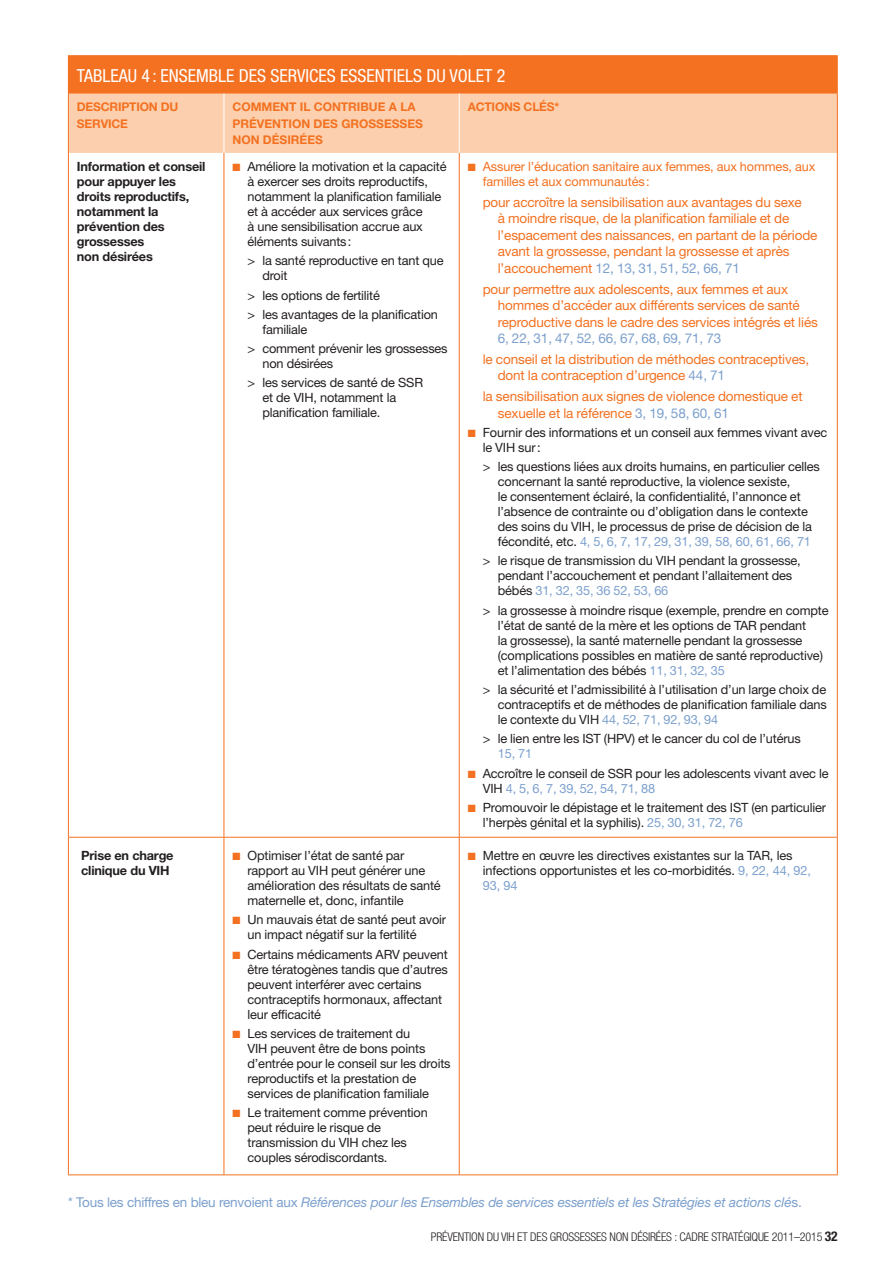
<style>
.page{position:relative;width:893px;height:1263px;background:#fff}
.page>*{position:absolute;margin:0;border:0;box-sizing:border-box;transform-origin:0 0}
.t1{font:condensed 18px "Helvetica Neue";color:#fff}
.t2{font:13.5px/16.5px "Helvetica Neue";letter-spacing:-.01em;color:#f37121}
.t3{font:italic 13.5px "Helvetica Neue";letter-spacing:-.015em;color:#7ca0cd}
.t4{font:13.5px "Helvetica Neue";letter-spacing:-.01em;color:#7ca0cd}
.t5{font:12.75px/15px "Helvetica Neue";letter-spacing:-.01em;color:#231f20}
.t6{font:700 12.75px/15px "Helvetica Neue";letter-spacing:-.015em;color:#231f20}
.t7{font:12.75px/15px "Helvetica Neue";letter-spacing:-.01em;color:#f37121}
.t8{font:12.75px "Helvetica Neue";color:#7ca0cd}
.t9{font:700 12px/16.5px "Helvetica Neue";color:#f37121}
.t10{font:300 condensed 12px "Helvetica Neue";letter-spacing:-.015em;color:#231f20}
.s1{color:#f37121}
.s2{color:#7ca0cd}
.s3{font-style:normal}
.s4{font-weight:700;font-size:13.5px}
</style>
<div class="page">
<div style="left:68px;top:56px;width:769px;height:38px;background:#f37121"></div>
<div style="left:69px;top:94px;width:768px;height:59px;background:#fcd0ae"></div>
<hr style="left:837px;top:56px;width:1px;height:38px;background:#f37121">
<hr style="left:68px;top:55px;width:156px;height:1px;background:#f37121">
<hr style="left:224px;top:55px;width:235px;height:1px;background:#f37121">
<hr style="left:459px;top:55px;width:379px;height:1px;background:#f37121">
<hr style="left:68px;top:94px;width:1px;height:59px;background:#f37121">
<hr style="left:224px;top:94px;width:1px;height:59px;background:#fff">
<hr style="left:459px;top:94px;width:1px;height:59px;background:#fff">
<hr style="left:837px;top:94px;width:1px;height:59px;background:#f37121">
<hr style="left:68px;top:153px;width:1px;height:684px;background:#f37121">
<hr style="left:224px;top:153px;width:1px;height:684px;background:#f37121">
<hr style="left:459px;top:153px;width:1px;height:684px;background:#f37121">
<hr style="left:837px;top:153px;width:1px;height:684px;background:#f37121">
<hr style="left:68px;top:838px;width:1px;height:336px;background:#f37121">
<hr style="left:68px;top:837px;width:156px;height:1px;background:#f37121">
<hr style="left:224px;top:838px;width:1px;height:336px;background:#f37121">
<hr style="left:224px;top:837px;width:235px;height:1px;background:#f37121">
<hr style="left:459px;top:838px;width:1px;height:336px;background:#f37121">
<hr style="left:837px;top:838px;width:1px;height:336px;background:#f37121">
<hr style="left:459px;top:837px;width:379px;height:1px;background:#f37121">
<hr style="left:68px;top:1174px;width:156px;height:1px;background:#f37121">
<hr style="left:224px;top:1174px;width:235px;height:1px;background:#f37121">
<hr style="left:459px;top:1174px;width:379px;height:1px;background:#f37121">
<h1 class="t1" style="left:77px;top:65px;width:430px">TABLEAU 4 : ENSEMBLE DES SERVICES ESSENTIELS DU VOLET 2</h1>
<p class="t9" style="left:77px;top:99px;width:103px">DESCRIPTION DU<br>SERVICE</p>
<p class="t9" style="left:232px;top:99px;width:192px">COMMENT IL CONTRIBUE A LA<br>PRÉVENTION DES GROSSESSES<br>NON DÉSIRÉES</p>
<p class="t9" style="left:468px;top:99px;width:93px">ACTIONS CLÉS*</p>
<p class="t6" style="left:77px;top:159px;width:130px">Information et conseil pour appuyer les droits reproductifs, notamment la prévention des grossesses<br>non désirées</p>
<p class="t5" style="left:247px;top:159px;width:201px;text-indent:-15px"><span class="s1">■</span> Améliore la motivation et la capacité à exercer ses droits reproductifs, notamment la planification familiale et à accéder aux services grâce<br>à une sensibilisation accrue aux éléments suivants:</p>
<p class="t7" style="left:483px;top:159px;width:334px;text-indent:-15px">■ Assurer l’éducation sanitaire aux femmes, aux hommes, aux familles et aux communautés:</p>
<p class="t2" style="left:498px;top:194px;width:321px;text-indent:-15px">pour accroître la sensibilisation aux avantages du sexe<br>à moindre risque, de la planification familiale et de l’espacement des naissances, en partant de la période avant la grossesse, pendant la grossesse et après l’accouchement <span class="s2">12, 13, 31, 51, 52, 66, 71</span></p>
<p class="t2" style="left:498px;top:280px;width:322px;text-indent:-15px">pour permettre aux adolescents, aux femmes et aux hommes d’accéder aux différents services de santé reproductive dans le cadre des services intégrés et liés</p>
<p class="t4" style="left:498px;top:330px;width:225px">6, 22, 31, 47, 52, 66, 67, 68, 69, 71, 73</p>
<p class="t2" style="left:498px;top:351px;width:313px;text-indent:-15px">le conseil et la distribution de méthodes contraceptives, dont la contraception d’urgence <span class="s2">44, 71</span></p>
<p class="t2" style="left:498px;top:388px;width:306px;text-indent:-15px">la sensibilisation aux signes de violence domestique et sexuelle et la référence <span class="s2">3, 19, 58, 60, 61</span></p>
<p class="t5" style="left:483px;top:425px;width:346px;text-indent:-15px"><span class="s1">■</span> Fournir des informations et un conseil aux femmes vivant avec le VIH sur:</p>
<p class="t5" style="left:498px;top:459px;width:324px;text-indent:-15px">&gt; les questions liées aux droits humains, en particulier celles concernant la santé reproductive, la violence sexiste,<br>le consentement éclairé, la confidentialité, l’annonce et l’absence de contrainte ou d’obligation dans le contexte des soins du VIH, le processus de prise de décision de la fécondité, etc. <span class="s2">4, 5, 6, 7, 17, 29, 31, 39, 58, 60, 61, 66, 71</span></p>
<p class="t5" style="left:498px;top:553px;width:305px;text-indent:-15px">&gt; le risque de transmission du VIH pendant la grossesse, pendant l’accouchement et pendant l’allaitement des bébés <span class="s2">31, 32, 35, 36 52, 53, 66</span></p>
<p class="t5" style="left:498px;top:602px;width:332px;text-indent:-15px">&gt; la grossesse à moindre risque (exemple, prendre en compte l’état de santé de la mère et les options de TAR pendant<br>la grossesse), la santé maternelle pendant la grossesse (complications possibles en matière de santé reproductive) et l’alimentation des bébés <span class="s2">11, 31, 32, 35</span></p>
<p class="t5" style="left:498px;top:682px;width:331px;text-align:justify;text-indent:-15px">&gt; la sécurité et l’admissibilité à l’utilisation d’un large choix de contraceptifs et de méthodes de planification familiale dans le contexte du VIH <span class="s2">44, 52, 71, 92, 93, 94</span></p>
<p class="t5" style="left:483px;top:731px;width:320px">&gt; le lien entre les IST (HPV) et le cancer du col de l’utérus</p>
<p class="t8" style="left:498px;top:746px;width:36px">15, 71</p>
<p class="t5" style="left:483px;top:765px;width:347px;text-indent:-15px"><span class="s1">■</span> Accroître le conseil de SSR pour les adolescents vivant avec le<br>VIH <span class="s2">4, 5, 6, 7, 39, 52, 54, 71, 88</span></p>
<p class="t5" style="left:483px;top:799px;width:345px;text-indent:-15px"><span class="s1">■</span> Promouvoir le dépistage et le traitement des IST (en particulier l’herpès génital et la syphilis). <span class="s2">25, 30, 31, 72, 76</span></p>
<p class="t5" style="left:262px;top:253px;width:183px;text-indent:-15px">&gt; la santé reproductive en tant que droit</p>
<p class="t5" style="left:247px;top:285px;width:192px;line-height:19.2px">&gt; les options de fertilité<br>&gt; les avantages de la planification</p>
<p class="t5" style="left:247px;top:320px;width:202px;line-height:19.2px;text-indent:15px">familiale<br>&gt; comment prévenir les grossesses</p>
<p class="t5" style="left:247px;top:354px;width:177px;line-height:19.2px;text-indent:15px">non désirées<br>&gt; les services de santé de SSR</p>
<p class="t5" style="left:262px;top:390px;width:135px">et de VIH, notamment la planification familiale.</p>
<p class="t6" style="left:81px;top:848px;width:94px">Prise en charge clinique du VIH</p>
<p class="t5" style="left:247px;top:848px;width:195px;text-indent:-15px"><span class="s1">■</span> Optimiser l’état de santé par rapport au VIH peut générer une amélioration des résultats de santé maternelle et, donc, infantile</p>
<p class="t5" style="left:247px;top:912px;width:200px;text-indent:-15px"><span class="s1">■</span> Un mauvais état de santé peut avoir un impact négatif sur la fertilité</p>
<p class="t5" style="left:247px;top:946px;width:202px;text-indent:-15px"><span class="s1">■</span> Certains médicaments ARV peuvent être tératogènes tandis que d’autres peuvent interférer avec certains contraceptifs hormonaux, affectant leur efficacité</p>
<p class="t5" style="left:247px;top:1025px;width:205px;text-indent:-15px"><span class="s1">■</span> Les services de traitement du<br>VIH peuvent être de bons points d’entrée pour le conseil sur les droits reproductifs et la prestation de services de planification familiale</p>
<p class="t5" style="left:247px;top:1105px;width:182px;text-indent:-15px"><span class="s1">■</span> Le traitement comme prévention peut réduire le risque de transmission du VIH chez les couples sérodiscordants.</p>
<p class="t5" style="left:483px;top:848px;width:330px;text-indent:-15px"><span class="s1">■</span> Mettre en œuvre les directives existantes sur la TAR, les infections opportunistes et les co-morbidités. <span class="s2">9, 22, 44, 92,<br>93, 94</span></p>
<p class="t3" style="left:68px;top:1194px;width:735px"><span class="s3">* Tous les chiffres en bleu renvoient aux</span> Références pour les Ensembles de services essentiels et les Stratégies et actions clé<span class="s3">s.</span></p>
<p class="t10" style="left:431px;top:1229px;width:12px">PRÉVENTION</p>
<p class="t10" style="left:487px;top:1229px;width:70px">DU VIH ET DES GROSSESSES</p>
<p class="t10" style="left:609px;top:1229px;width:7px">NON</p>
<p class="t10" style="left:631px;top:1229px;width:6px">DÉSIRÉES</p>
<p class="t10" style="left:675px;top:1229px;width:18px">: CADRE</p>
<p class="t10" style="left:711px;top:1229px;width:7px">STRATÉGIQUE</p>
<p class="t10" style="left:772px;top:1229px;width:67px">2011–2015 <span class="s4">32</span></p>
</div>
